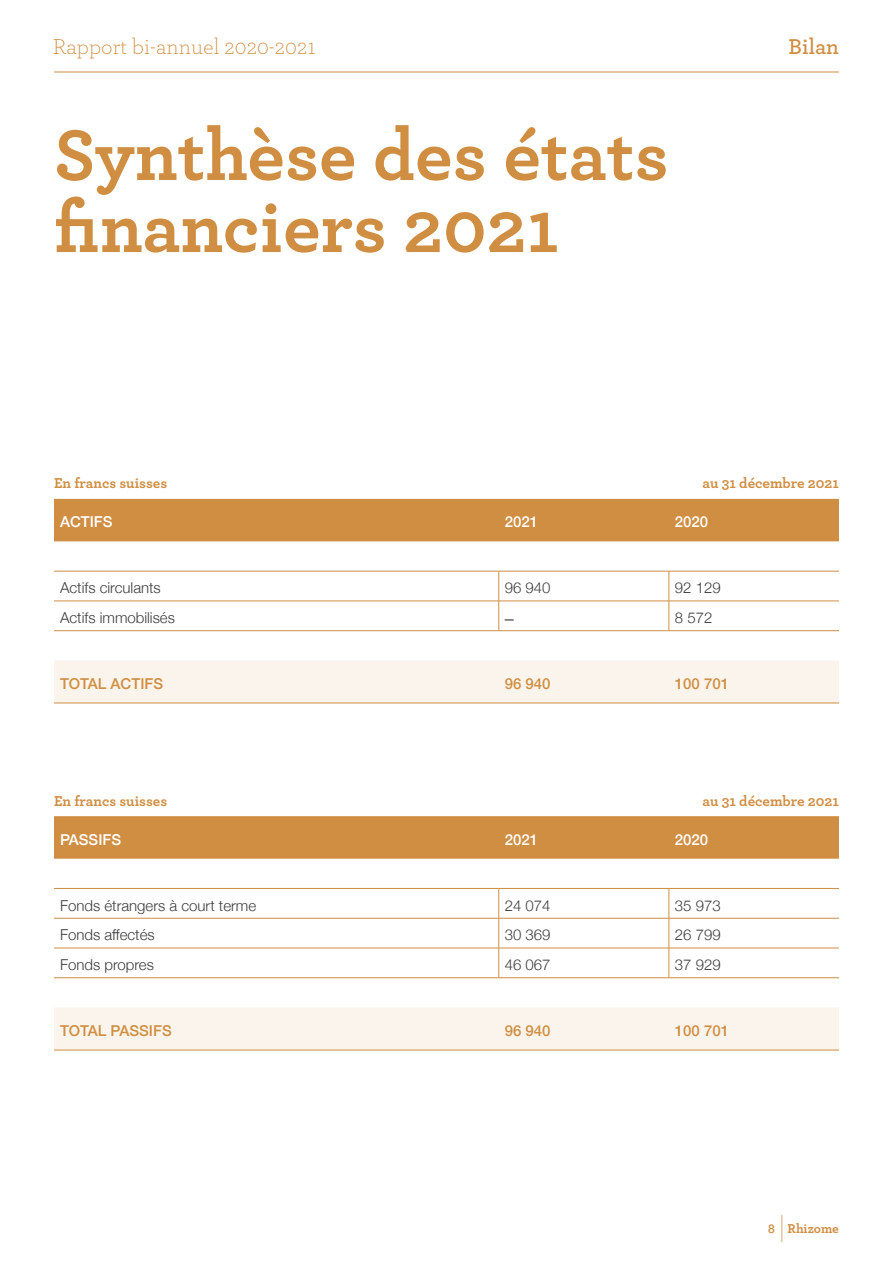
<style>
.page{position:relative;width:893px;height:1263px;background:#fff}
.page>*{position:absolute;margin:0;border:0;box-sizing:border-box;transform-origin:0 0}
.t1{font:700 75px/72px "Archer Pro";color:#d08e42}
.t2{font:300 22.5px "Archer Pro";color:#d08e42}
.t3{font:600 22.5px "Archer Pro";color:#d08e42}
.t4{font:300 18px "Helvetica Neue";color:#3c3c3b}
.t5{font:300 15px "Helvetica Neue";color:#3c3c3b}
.t6{font:700 15px "Archer Pro";color:#d08e42}
.t7{font:500 15px "Helvetica Neue";color:#d08e42}
.t8{font:500 15px "Helvetica Neue";color:#fff}
.t9{font:700 13.5px "Archer Pro";letter-spacing:-.005em;color:#d08e42}
.s1{font-family:"Helvetica Neue";font-weight:500;font-size:12px}
</style>
<div class="page">
<hr style="left:54px;top:72px;width:785px;height:1px;background:#d08e42">
<div style="left:54px;top:499px;width:785px;height:42px;background:#d08e42"></div>
<hr style="left:54px;top:703px;width:445px;height:1px;background:#d08e42">
<hr style="left:499px;top:703px;width:170px;height:1px;background:#d08e42">
<hr style="left:669px;top:703px;width:170px;height:1px;background:#d08e42">
<hr style="left:54px;top:571px;width:445px;height:1px;background:#d08e42">
<hr style="left:499px;top:571px;width:170px;height:1px;background:#d08e42">
<hr style="left:499px;top:571px;width:1px;height:30px;background:#d08e42">
<hr style="left:669px;top:571px;width:170px;height:1px;background:#d08e42">
<hr style="left:669px;top:571px;width:1px;height:30px;background:#d08e42">
<svg style="left:54px;top:601px;width:785px;height:102px"></svg>
<hr style="left:54px;top:630px;width:445px;height:1px;background:#d08e42">
<hr style="left:499px;top:630px;width:170px;height:1px;background:#d08e42">
<hr style="left:669px;top:630px;width:170px;height:1px;background:#d08e42">
<div style="left:54px;top:816px;width:785px;height:43px;background:#d08e42"></div>
<hr style="left:54px;top:1050px;width:445px;height:1px;background:#d08e42">
<hr style="left:499px;top:1050px;width:170px;height:1px;background:#d08e42">
<hr style="left:669px;top:1050px;width:170px;height:1px;background:#d08e42">
<hr style="left:54px;top:888px;width:445px;height:1px;background:#d08e42">
<hr style="left:499px;top:888px;width:170px;height:1px;background:#d08e42">
<svg style="left:499px;top:889px;width:1px;height:29px"></svg>
<hr style="left:669px;top:888px;width:170px;height:1px;background:#d08e42">
<svg style="left:669px;top:889px;width:1px;height:29px"></svg>
<hr style="left:54px;top:918px;width:445px;height:1px;background:#d08e42">
<hr style="left:499px;top:918px;width:170px;height:1px;background:#d08e42">
<hr style="left:499px;top:918px;width:1px;height:30px;background:#d08e42">
<hr style="left:669px;top:918px;width:170px;height:1px;background:#d08e42">
<hr style="left:669px;top:918px;width:1px;height:30px;background:#d08e42">
<svg style="left:54px;top:948px;width:785px;height:102px"></svg>
<hr style="left:54px;top:977px;width:445px;height:1px;background:#d08e42">
<hr style="left:499px;top:977px;width:170px;height:1px;background:#d08e42">
<hr style="left:669px;top:977px;width:170px;height:1px;background:#d08e42">
<svg style="left:782px;top:1215px;width:1px;height:27px"></svg>
<h2 class="t2" style="left:53px;top:32px;width:265px">Rapport bi-annuel 2020-2021</h2>
<h2 class="t3" style="left:789px;top:30px;width:52px">Bilan</h2>
<h1 class="t1" style="left:54px;top:114px;width:616px">Synthèse des états financiers 2021</h1>
<p class="t6" style="left:54px;top:471px;width:115px">En francs suisses</p>
<p class="t6" style="left:702px;top:471px;width:138px">au 31 décembre 2021</p>
<p class="t8" style="left:60px;top:510px;width:54px">ACTIFS</p>
<p class="t8" style="left:505px;top:510px;width:35px">2021</p>
<p class="t8" style="left:675px;top:510px;width:35px">2020</p>
<p class="t5" style="left:60px;top:576px;width:102px">Actifs circulants</p>
<p class="t5" style="left:505px;top:576px;width:47px">96 940</p>
<p class="t5" style="left:675px;top:576px;width:47px">92 129</p>
<p class="t5" style="left:60px;top:606px;width:116px">Actifs immobilisés</p>
<p class="t4" style="left:505px;top:604px;width:10px">–</p>
<p class="t5" style="left:675px;top:606px;width:39px">8 572</p>
<p class="t7" style="left:60px;top:672px;width:105px">TOTAL ACTIFS</p>
<p class="t7" style="left:505px;top:672px;width:47px">96 940</p>
<p class="t7" style="left:675px;top:672px;width:56px">100 701</p>
<p class="t6" style="left:54px;top:789px;width:115px">En francs suisses</p>
<p class="t6" style="left:702px;top:789px;width:138px">au 31 décembre 2021</p>
<p class="t8" style="left:60px;top:827px;width:63px">PASSIFS</p>
<p class="t8" style="left:505px;top:827px;width:35px">2021</p>
<p class="t8" style="left:675px;top:827px;width:35px">2020</p>
<p class="t5" style="left:60px;top:893px;width:198px">Fonds étrangers à court terme</p>
<p class="t5" style="left:505px;top:893px;width:47px">24 074</p>
<p class="t5" style="left:675px;top:893px;width:47px">35 973</p>
<p class="t5" style="left:60px;top:923px;width:96px">Fonds affectés</p>
<p class="t5" style="left:505px;top:923px;width:47px">30 369</p>
<p class="t5" style="left:675px;top:923px;width:47px">26 799</p>
<p class="t5" style="left:60px;top:953px;width:95px">Fonds propres</p>
<p class="t5" style="left:505px;top:953px;width:47px">46 067</p>
<p class="t5" style="left:675px;top:953px;width:47px">37 929</p>
<p class="t7" style="left:60px;top:1019px;width:113px">TOTAL PASSIFS</p>
<p class="t7" style="left:505px;top:1019px;width:47px">96 940</p>
<p class="t7" style="left:675px;top:1019px;width:56px">100 701</p>
<p class="t9" style="left:768px;top:1218px;width:72px"><span class="s1">8</span> Rhizome</p>
</div>
